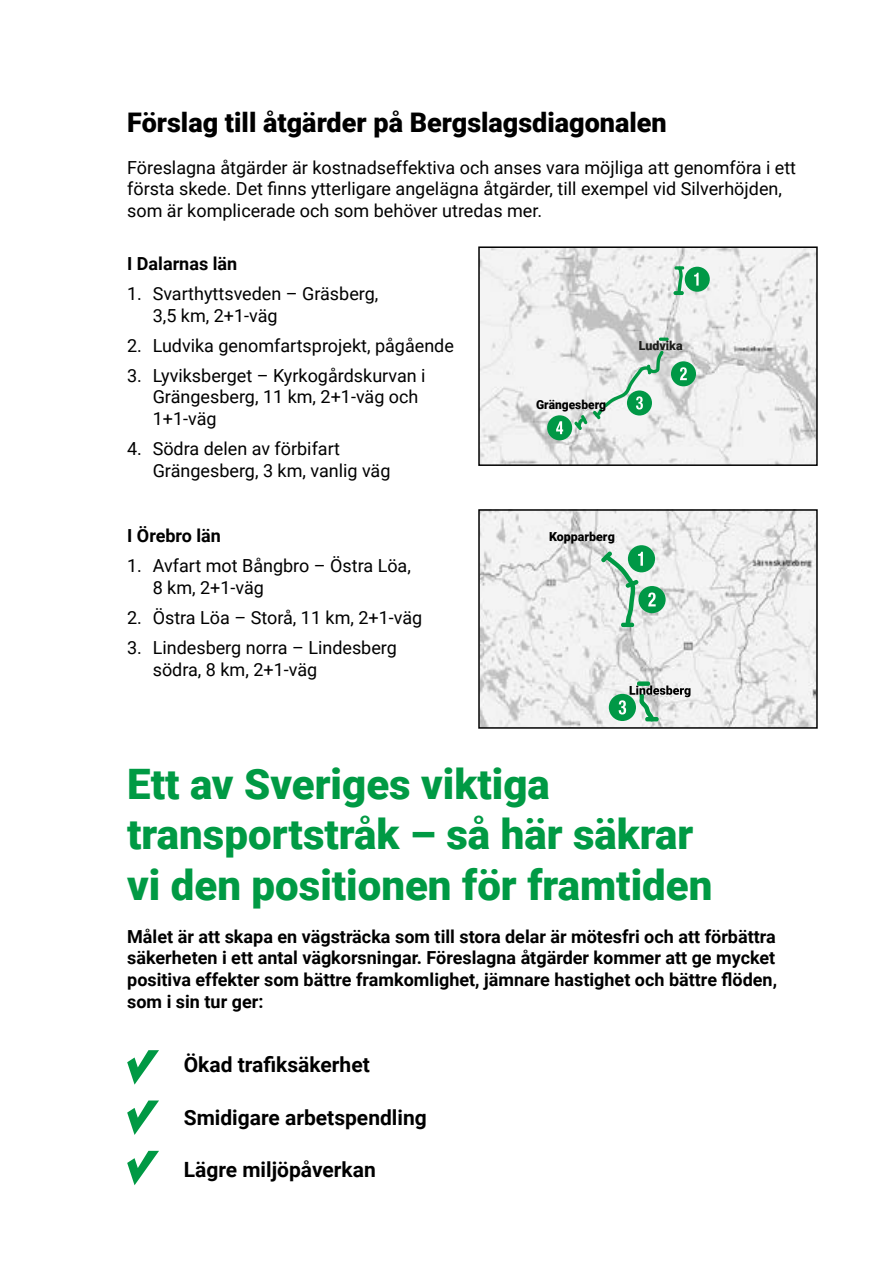
<style>
.page{position:relative;width:893px;height:1263px;background:#fff}
.page>*{position:absolute;margin:0;border:0;box-sizing:border-box;transform-origin:0 0}
.t1{font:900 42px/50.4px "Roboto";color:#009a44}
.t2{font:900 27px "Roboto";color:#000}
.t3{font:700 21px "Roboto";color:#000}
.t4{font:18px/21.6px "Roboto";color:#000}
.t5{font:700 18px/21.6px "Roboto";color:#000;text-align:justify}
.t6{font:900 12.45px "Roboto";color:#000;scale:.96 1}
.t7{font:900 12.45px "Roboto";color:#000}
.t8{font:900 12.45px "Roboto";color:#1d1d1b}
</style>
<div class="page">
<img style="left:481px;top:249px;width:334px;height:214px">
<svg style="left:673px;top:266px;width:12px;height:29px"></svg>
<div style="left:685px;top:267px;width:25px;height:25px;background:#009846;border-radius:50%"></div>
<svg style="left:694px;top:273px;width:5px;height:13px"></svg>
<div style="left:671px;top:361px;width:25px;height:25px;background:#009846;border-radius:50%"></div>
<svg style="left:680px;top:367px;width:7px;height:13px"></svg>
<div style="left:547px;top:415px;width:25px;height:25px;background:#009846;border-radius:50%"></div>
<svg style="left:556px;top:338px;width:115px;height:96px"></svg>
<div style="left:478px;top:246px;width:340px;height:220px;border:2px solid #000"></div>
<svg style="left:481px;top:512px;width:334px;height:214px"></svg>
<svg style="left:572px;top:531px;width:46px;height:13px"></svg>
<div style="left:628px;top:545px;width:27px;height:27px;background:#009846;border-radius:50%"></div>
<div style="left:638px;top:586px;width:28px;height:27px;background:#009846;border-radius:50%"></div>
<svg style="left:600px;top:550px;width:56px;height:78px"></svg>
<div style="left:609px;top:694px;width:27px;height:27px;background:#009846;border-radius:50%"></div>
<svg style="left:619px;top:681px;width:71px;height:42px"></svg>
<div style="left:478px;top:509px;width:340px;height:220px;border:2px solid #000"></div>
<svg style="left:127px;top:1050px;width:32px;height:34px"></svg>
<svg style="left:127px;top:1100px;width:32px;height:35px"></svg>
<svg style="left:127px;top:1151px;width:32px;height:34px"></svg>
<h2 class="t2" style="left:127px;top:103px;width:541px">Förslag till åtgärder på Bergslagsdiagonalen</h2>
<p class="t4" style="left:127px;top:156px;width:670px">Föreslagna åtgärder är kostnadseffektiva och anses vara möjliga att genomföra i ett första skede. Det finns ytterligare angelägna åtgärder, till exempel vid Silverhöjden, som är komplicerade och som behöver utredas mer.</p>
<p class="t5" style="left:127px;top:252px;width:112px">I Dalarnas län</p>
<p class="t4" style="left:153px;top:282px;width:227px;text-indent:-26px">1. Svarthyttsveden – Gräsberg,<br>3,5 km, 2+1-väg</p>
<p class="t4" style="left:127px;top:334px;width:328px">2. Ludvika genomfartsprojekt, pågående</p>
<p class="t4" style="left:153px;top:364px;width:274px;text-indent:-26px">3. Lyviksberget – Kyrkogårdskurvan i<br>Grängesberg, 11 km, 2+1-väg och<br>1+1-väg</p>
<p class="t4" style="left:153px;top:437px;width:239px;text-indent:-26px">4. Södra delen av förbifart<br>Grängesberg, 3 km, vanlig väg</p>
<p class="t5" style="left:127px;top:524px;width:95px">I Örebro län</p>
<p class="t4" style="left:153px;top:554px;width:260px;text-indent:-26px">1. Avfart mot Bångbro – Östra Löa,<br>8 km, 2+1-väg</p>
<p class="t4" style="left:127px;top:606px;width:297px">2. Östra Löa – Storå, 11 km, 2+1-väg</p>
<p class="t4" style="left:153px;top:636px;width:246px;text-indent:-26px">3. Lindesberg norra – Lindesberg södra, 8 km, 2+1-väg</p>
<p class="t6" style="left:536px;top:396px;width:75px">Grängesberg</p>
<p class="t8" style="left:639px;top:337px;width:46px">Ludvika</p>
<p class="t7" style="left:549px;top:528px;width:67px">Kopparberg</p>
<h1 class="t1" style="left:127px;top:757px;width:587px">Ett av Sveriges viktiga transportstråk – så här säkrar vi den positionen för framtiden</h1>
<p class="t5" style="left:127px;top:925px;width:651px">Målet är att skapa en vägsträcka som till stora delar är mötesfri och att förbättra säkerheten i ett antal vägkorsningar. Föreslagna åtgärder kommer att ge mycket positiva effekter som bättre framkomlighet, jämnare hastighet och bättre flöden, som i sin tur ger:</p>
<p class="t3" style="left:184px;top:1050px;width:188px">Ökad trafiksäkerhet</p>
<p class="t3" style="left:184px;top:1102px;width:245px">Smidigare arbetspendling</p>
<p class="t3" style="left:184px;top:1155px;width:193px">Lägre miljöpåverkan</p>
</div>
